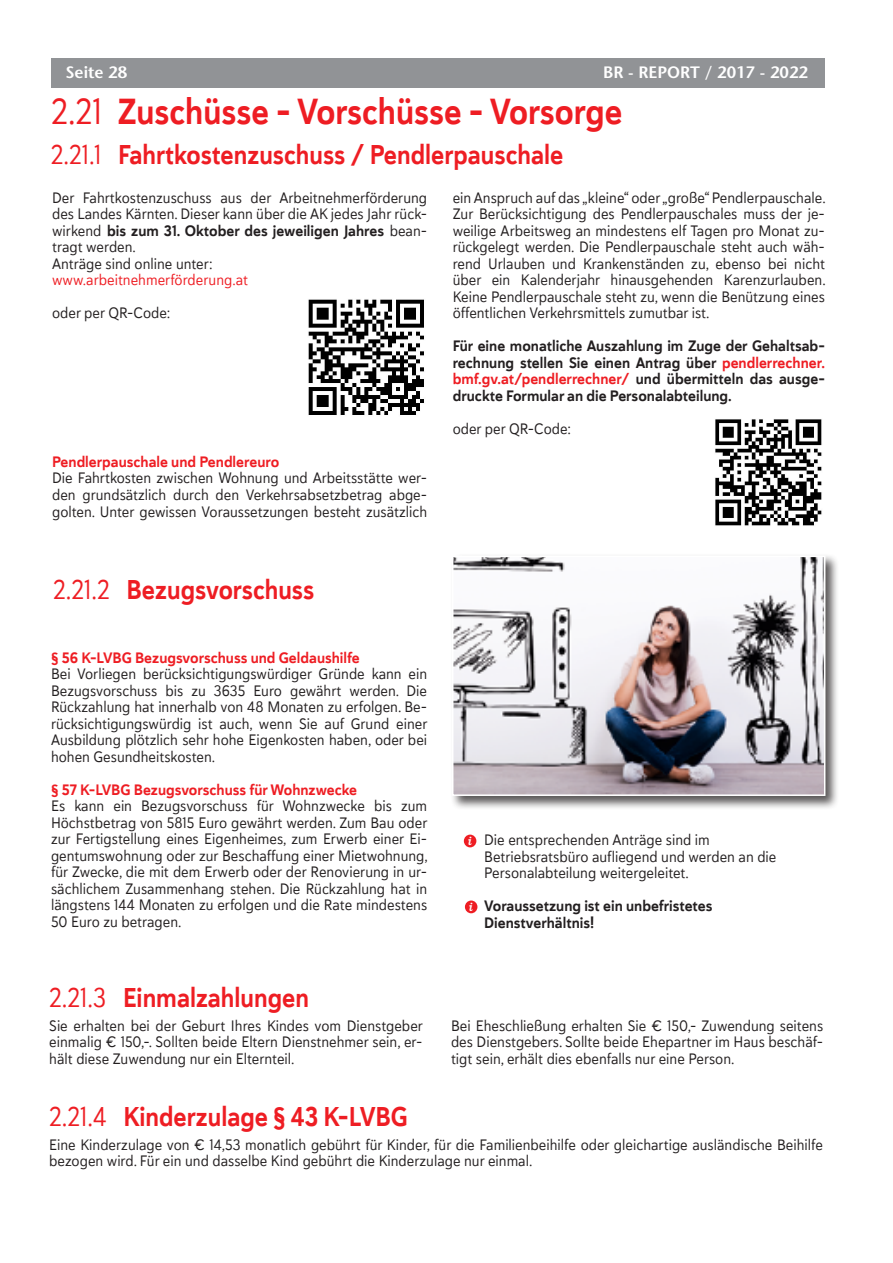
<style>
.page{position:relative;width:893px;height:1263px;background:#fff}
.page>*{position:absolute;margin:0;border:0;box-sizing:border-box;transform-origin:0 0}
.Überschrift_24{font:700 36px "Haboro Sans";color:#ee1d23;scale:.9 1}
.Überschrift_18{font:700 27px "Haboro Sans";color:#ee1d23;scale:.9 1}
.t1{font:600 16.5px "Stone Sans";color:#fff}
.Fließtext_ohne_GR{font:15px/16.5px "Haboro Sans";color:#231f20;text-align:justify}
.Fließtext_ohne_GR-2{font:700 15px/16.5px "Haboro Sans";color:#231f20;text-align:justify}
.Fließtext_ohne_GR-3{font:700 15px "Haboro Sans";color:#ee1d23}
.Fließtext_ohne_GR-4{font:15px "Haboro Sans";color:#ee1d23}
.t2{font:italic 700 13.2px "Archer";color:#fff}
.s1{font-weight:400}
.s2{font-weight:700}
.s3{color:#ee1d23}
</style>
<div class="page">
<div style="left:51px;top:58px;width:774px;height:29px;background:#919396"></div>
<div style="left:450px;top:553px;width:390px;height:257px;background:#231f20;opacity:.75"></div>
<img style="left:455px;top:559px;width:367px;height:234px">
<div style="left:452px;top:556px;width:373px;height:240px;border:2px solid #fff"></div>
<div style="left:464px;top:835px;width:12px;height:12px;background:#ee1d23;border-radius:50%"></div>
<div style="left:465px;top:900px;width:12px;height:13px;background:#ee1d23;border-radius:50%"></div>
<img style="left:308px;top:299px;width:116px;height:116px">
<img style="left:715px;top:419px;width:107px;height:107px">
<p class="t1" style="left:65px;top:62px;width:63px">Seite 28</p>
<p class="t1" style="left:603px;top:62px;width:206px">BR - REPORT / 2017 - 2022</p>
<p class="Überschrift_24" style="left:51px;top:87px;width:636px"><span class="s1">2.21</span> Zuschüsse - Vorschüsse - Vorsorge</p>
<p class="Überschrift_18" style="left:51px;top:137px;width:571px"><span class="s1">2.21.1</span> Fahrtkostenzuschuss / Pendlerpauschale</p>
<p class="Fließtext_ohne_GR" style="left:52px;top:189px;width:377px">Der Fahrtkostenzuschuss aus der Arbeitnehmerförderung des Landes Kärnten. Dieser kann über die AK jedes Jahr rück&shy;wirkend <span class="s2">bis zum 31. Oktober des jeweiligen Jahres</span> bean&shy;tragt werden.</p>
<p class="Fließtext_ohne_GR" style="left:52px;top:255px;width:162px">Anträge sind online unter:</p>
<p class="Fließtext_ohne_GR-4" style="left:52px;top:271px;width:197px">www.arbeitnehmerförderung.at</p>
<p class="Fließtext_ohne_GR" style="left:52px;top:305px;width:120px">oder per QR-Code:</p>
<p class="Fließtext_ohne_GR-3" style="left:52px;top:452px;width:229px">Pendlerpauschale und Pendlereuro</p>
<p class="Fließtext_ohne_GR" style="left:52px;top:470px;width:377px">Die Fahrtkosten zwischen Wohnung und Arbeitsstätte wer&shy;den grundsätzlich durch den Verkehrsabsetzbetrag abge&shy;golten. Unter gewissen Voraussetzungen besteht zusätzlich</p>
<p class="Überschrift_18" style="left:53px;top:572px;width:292px"><span class="s1">2.21.2</span> Bezugsvorschuss</p>
<p class="Fließtext_ohne_GR-3" style="left:51px;top:648px;width:310px">§ 56 K-LVBG Bezugsvorschuss und Geldaushilfe</p>
<p class="Fließtext_ohne_GR" style="left:51px;top:666px;width:378px">Bei Vorliegen berücksichtigungswürdiger Gründe kann ein Bezugsvorschuss bis zu 3635 Euro gewährt werden. Die Rückzahlung hat innerhalb von 48 Monaten zu erfolgen. Be&shy;rücksichtigungswürdig ist auch, wenn Sie auf Grund einer Ausbildung plötzlich sehr hohe Eigenkosten haben, oder bei hohen Gesundheitskosten.</p>
<p class="Fließtext_ohne_GR-3" style="left:51px;top:780px;width:308px">§ 57 K-LVBG Bezugsvorschuss für Wohnzwecke</p>
<p class="Fließtext_ohne_GR" style="left:51px;top:798px;width:378px">Es kann ein Bezugsvorschuss für Wohnzwecke bis zum Höchstbetrag von 5815 Euro gewährt werden. Zum Bau oder zur Fertigstellung eines Eigenheimes, zum Erwerb einer Ei&shy;gentumswohnung oder zur Beschaffung einer Mietwohnung, für Zwecke, die mit dem Erwerb oder der Renovierung in ur&shy;sächlichem Zusammenhang stehen. Die Rückzahlung hat in längstens 144 Monaten zu erfolgen und die Rate mindestens 50 Euro zu betragen.</p>
<p class="Fließtext_ohne_GR" style="left:453px;top:189px;width:374px">ein Anspruch auf das „kleine“ oder „große“ Pendlerpauschale.<br>Zur Berücksichtigung des Pendlerpauschales muss der je&shy;weilige Arbeitsweg an mindestens elf Tagen pro Monat zu&shy;rückgelegt werden. Die Pendlerpauschale steht auch wäh&shy;rend Urlauben und Krankenständen zu, ebenso bei nicht über ein Kalenderjahr hinausgehenden Karenzurlauben.<br>Keine Pendlerpauschale steht zu, wenn die Benützung eines öffentlichen Verkehrsmittels zumutbar ist.</p>
<p class="Fließtext_ohne_GR-2" style="left:453px;top:338px;width:374px">Für eine monatliche Auszahlung im Zuge der Gehaltsab&shy;rechnung stellen Sie einen Antrag über <span class="s3">pendlerrechner. bmf.gv.at/pendlerrechner/</span> und übermitteln das ausge&shy;druckte Formular an die Personalabteilung.</p>
<p class="Fließtext_ohne_GR" style="left:453px;top:420px;width:120px">oder per QR-Code:</p>
<p class="t2" style="left:468px;top:830px;width:6px">i</p>
<p class="t2" style="left:469px;top:896px;width:6px">i</p>
<p class="Fließtext_ohne_GR" style="left:484px;top:831px;width:227px">Die entsprechenden Anträge sind im</p>
<p class="Fließtext_ohne_GR" style="left:484px;top:848px;width:294px">Betriebsratsbüro aufliegend und werden an die</p>
<p class="Fließtext_ohne_GR" style="left:484px;top:864px;width:206px">Personalabteilung weitergeleitet.</p>
<p class="Fließtext_ohne_GR-2" style="left:484px;top:898px;width:230px">Voraussetzung ist ein unbefristetes</p>
<p class="Fließtext_ohne_GR-2" style="left:484px;top:914px;width:112px">Dienstverhältnis!</p>
<p class="Überschrift_18" style="left:49px;top:980px;width:290px"><span class="s1">2.21.3</span> Einmalzahlungen</p>
<p class="Fließtext_ohne_GR" style="left:49px;top:1017px;width:375px">Sie erhalten bei der Geburt Ihres Kindes vom Dienstgeber einmalig € 150,–. Sollten beide Eltern Dienstnehmer sein, er&shy;hält diese Zuwendung nur ein Elternteil.</p>
<p class="Fließtext_ohne_GR" style="left:451px;top:1017px;width:374px">Bei Eheschließung erhalten Sie € 150,– Zuwendung seitens des Dienstgebers. Sollte beide Ehepartner im Haus beschäf&shy;tigt sein, erhält dies ebenfalls nur eine Person.</p>
<p class="Überschrift_18" style="left:49px;top:1099px;width:400px"><span class="s1">2.21.4</span> Kinderzulage § 43 K-LVBG</p>
<p class="Fließtext_ohne_GR" style="left:49px;top:1136px;width:775px">Eine Kinderzulage von € 14,53 monatlich gebührt für Kinder, für die Familienbeihilfe oder gleichartige ausländische Beihilfe bezogen wird. Für ein und dasselbe Kind gebührt die Kinderzulage nur einmal.</p>
</div>
